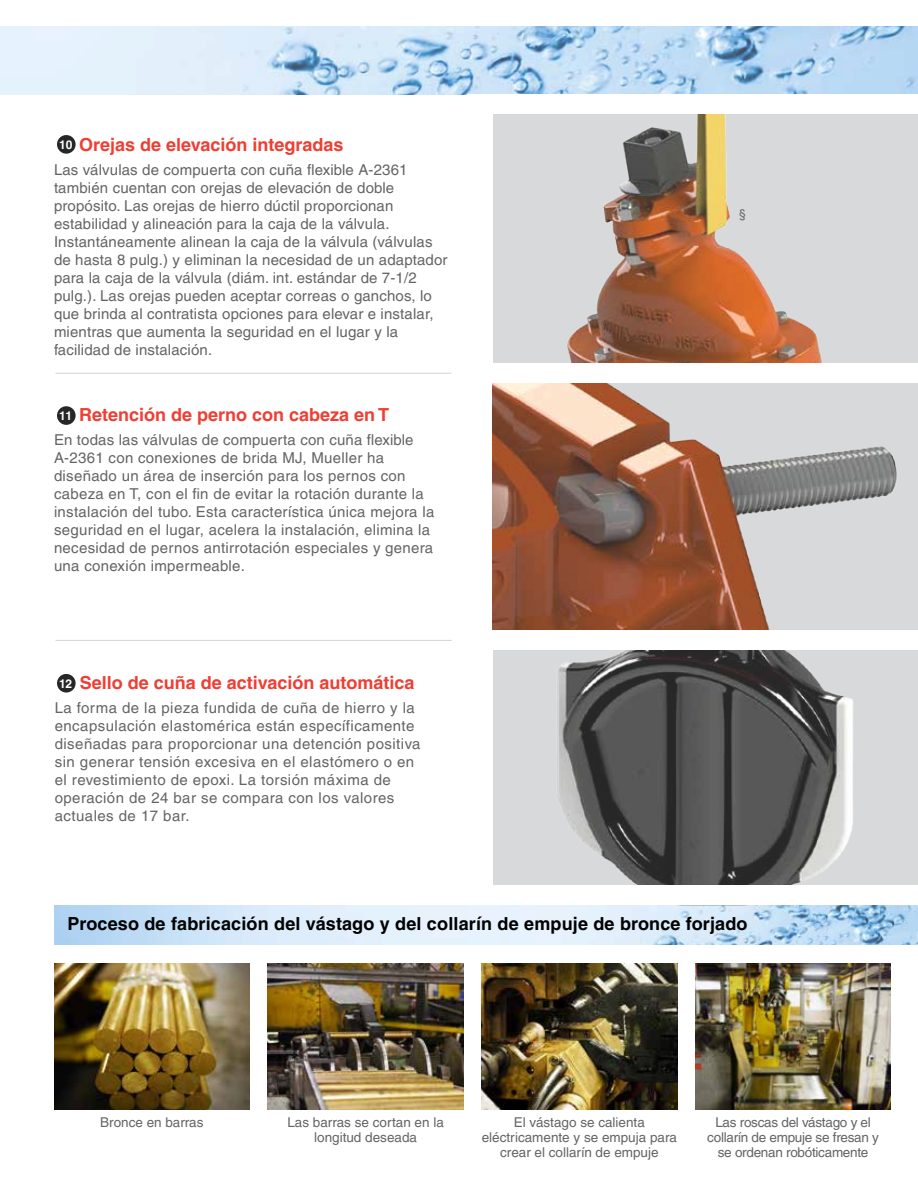
<style>
.page{position:relative;width:918px;height:1188px;background:#fff}
.page>*{position:absolute;margin:0;border:0;box-sizing:border-box;transform-origin:0 0}
.t1{font:700 18px "Helvetica LT Pro";color:#ef3e33}
.t2{font:700 18px "Helvetica LT Pro";letter-spacing:.01em;color:#000}
.t3{font:15px/18px "Helvetica LT Pro";letter-spacing:.02em;color:#636466}
.t4{font:13.5px/15px "Helvetica LT Pro";color:#636466;text-align:center}
.t5{font:13.5px/15px "Helvetica LT Pro";letter-spacing:-.02em;color:#636466;text-align:center}
.t6{font:700 12px "Helvetica LT Pro";color:#fff}
.t7{font:12px "Arial";color:#636466}
</style>
<div class="page">
<img style="left:0;top:26px;width:918px;height:68px">
<img style="left:494px;top:114px;width:424px;height:249px">
<img style="left:493px;top:383px;width:425px;height:247px">
<div style="left:493px;top:634px;width:425px;height:271px;background:#d8d9da"></div>
<img style="left:546px;top:650px;width:321px;height:236px">
<img style="left:54px;top:905px;width:864px;height:39px">
<img style="left:55px;top:964px;width:195px;height:145px">
<img style="left:268px;top:964px;width:196px;height:145px">
<img style="left:482px;top:964px;width:195px;height:145px">
<img style="left:695px;top:964px;width:196px;height:145px">
<div style="left:468px;top:631px;width:450px;height:19px;background:#fff"></div>
<svg style="left:56px;top:134px;width:21px;height:21px"></svg>
<div style="left:54px;top:132px;width:25px;height:25px;border:3px solid #fff;border-radius:50%"></div>
<svg style="left:56px;top:405px;width:21px;height:21px"></svg>
<div style="left:54px;top:403px;width:25px;height:25px;border:3px solid #fff;border-radius:50%"></div>
<svg style="left:56px;top:672px;width:21px;height:22px"></svg>
<div style="left:54px;top:671px;width:25px;height:25px;border:3px solid #fff;border-radius:50%"></div>
<div style="left:468px;top:886px;width:450px;height:19px;background:#fff"></div>
<hr style="left:56px;top:640px;width:396px;height:1px;background:#d1d3d4">
<hr style="left:56px;top:373px;width:396px;height:1px;background:#d1d3d4">
<p class="t1" style="left:79px;top:134px;width:266px">Orejas de elevación integradas</p>
<p class="t3" style="left:54px;top:161px;width:395px">Las válvulas de compuerta con cuña flexible A-2361 también cuentan con orejas de elevación de doble propósito. Las orejas de hierro dúctil proporcionan estabilidad y alineación para la caja de la válvula.<br>Instantáneamente alinean la caja de la válvula (válvulas de hasta 8 pulg.) y eliminan la necesidad de un adaptador para la caja de la válvula (diám. int. estándar de 7-1/2 pulg.). Las orejas pueden aceptar correas o ganchos, lo que brinda al contratista opciones para elevar e instalar, mientras que aumenta la seguridad en el lugar y la facilidad de instalación.</p>
<p class="t6" style="left:59px;top:137px;width:15px">10</p>
<p class="t1" style="left:79px;top:404px;width:312px">Retención de perno con cabeza en T</p>
<p class="t3" style="left:54px;top:431px;width:382px">En todas las válvulas de compuerta con cuña flexible A-2361 con conexiones de brida MJ, Mueller ha diseñado un área de inserción para los pernos con cabeza en T, con el fin de evitar la rotación durante la instalación del tubo. Esta característica única mejora la seguridad en el lugar, acelera la instalación, elimina la necesidad de pernos antirrotación especiales y genera una conexión impermeable.</p>
<p class="t6" style="left:59px;top:408px;width:15px">11</p>
<p class="t1" style="left:80px;top:672px;width:336px">Sello de cuña de activación automática</p>
<p class="t3" style="left:55px;top:699px;width:367px">La forma de la pieza fundida de cuña de hierro y la encapsulación elastomérica están específicamente diseñadas para proporcionar una detención positiva sin generar tensión excesiva en el elastómero o en el revestimiento de epoxi. La torsión máxima de operación de 24 bar se compara con los valores actuales de 17 bar.</p>
<p class="t6" style="left:59px;top:676px;width:15px">12</p>
<p class="t7" style="left:739px;top:206px;width:8px">§</p>
<p class="t2" style="left:67px;top:913px;width:682px">Proceso de fabricación del vástago y del collarín de empuje de bronce forjado</p>
<p class="t4" style="left:100px;top:1115px;width:105px">Bronce en barras</p>
<p class="t4" style="left:287px;top:1115px;width:158px">Las barras se cortan en la longitud deseada</p>
<p class="t4" style="left:482px;top:1115px;width:197px">El vástago se calienta eléctricamente y se empuja para crear el collarín de empuje</p>
<p class="t5" style="left:707px;top:1115px;width:173px">Las roscas del vástago y el collarín de empuje se fresan y se ordenan robóticamente</p>
</div>
